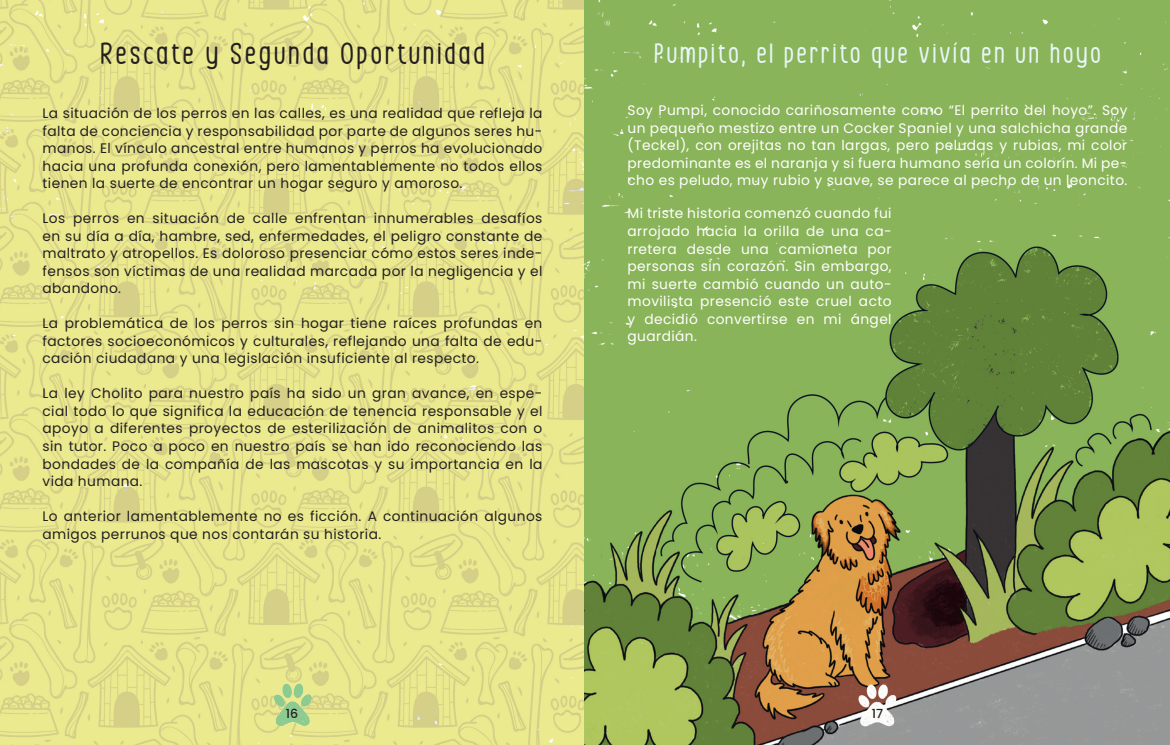
<style>
.page{position:relative;width:1170px;height:745px;background:#fff}
.page>*{position:absolute;margin:0;border:0;box-sizing:border-box;transform-origin:0 0}
.t1{font:31.25px "Simply Happy";letter-spacing:.1em;color:#231f20}
.t2{font:28.75px "Simply Happy";letter-spacing:.1em;color:#e8f6f9}
.t3{font:13.75px/17.5px "Poppins";letter-spacing:.03em;color:#231f20;text-align:justify}
.t4{font:13.75px/17.5px "Poppins";letter-spacing:.03em;color:#fff;text-align:justify}
.t5{font:500 12.5px "Poppins";color:#231f20}
</style>
<div class="page">
<img style="left:0;top:0;width:1169px;height:744px">
<img style="left:267px;top:682px;width:48px;height:49px">
<img style="left:852px;top:682px;width:48px;height:49px">
<h1 class="t1" style="left:101px;top:38px;width:385px">Rescate y Segunda Oportunidad</h1>
<p class="t3" style="left:43px;top:104px;width:501px">La situación de los perros en las calles, es una realidad que refleja la falta de conciencia y responsabilidad por parte de algunos seres hu&shy;manos. El vínculo ancestral entre humanos y perros ha evolucionado hacia una profunda conexión, pero lamentablemente no todos ellos tienen la suerte de encontrar un hogar seguro y amoroso.</p>
<p class="t3" style="left:43px;top:209px;width:501px">Los perros en situación de calle enfrentan innumerables desafíos en su día a día, hambre, sed, enfermedades, el peligro constante de maltrato y atropellos. Es doloroso presenciar cómo estos seres inde&shy;fensos son víctimas de una realidad marcada por la negligencia y el abandono.</p>
<p class="t3" style="left:43px;top:314px;width:501px">La problemática de los perros sin hogar tiene raíces profundas en factores socioeconómicos y culturales, reflejando una falta de edu&shy;cación ciudadana y una legislación insuficiente al respecto.</p>
<p class="t3" style="left:43px;top:384px;width:501px">La ley Cholito para nuestro país ha sido un gran avance, en espe&shy;cial todo lo que significa la educación de tenencia responsable y el apoyo a diferentes proyectos de esterilización de animalitos con o sin tutor. Poco a poco en nuestro país se han ido reconociendo las bondades de la compañía de las mascotas y su importancia en la vida humana.</p>
<p class="t3" style="left:43px;top:507px;width:501px">Lo anterior lamentablemente no es ficción. A continuación algunos amigos perrunos que nos contarán su historia.</p>
<p class="t5" style="left:286px;top:706px;width:14px">16</p>
<h2 class="t2" style="left:654px;top:39px;width:448px">Pumpito, el perrito que vivía en un hoyo</h2>
<p class="t4" style="left:627px;top:102px;width:501px">Soy Pumpi, conocido cariñosamente como “El perrito del hoyo”. Soy un pequeño mestizo entre un Cocker Spaniel y una salchicha grande (Teckel), con orejitas no tan largas, pero peludas y rubias, mi color predominante es el naranja y si fuera humano sería un colorín. Mi pe&shy;cho es peludo, muy rubio y suave, se parece al pecho de un leoncito.</p>
<p class="t4" style="left:627px;top:205px;width:265px">Mi triste historia comenzó cuando fui arrojado hacia la orilla de una ca&shy;rretera desde una camioneta por personas sin corazón. Sin embargo, mi suerte cambió cuando un auto&shy;movilista presenció este cruel acto y decidió convertirse en mi ángel guardián.</p>
<p class="t5" style="left:871px;top:706px;width:13px">17</p>
</div>
